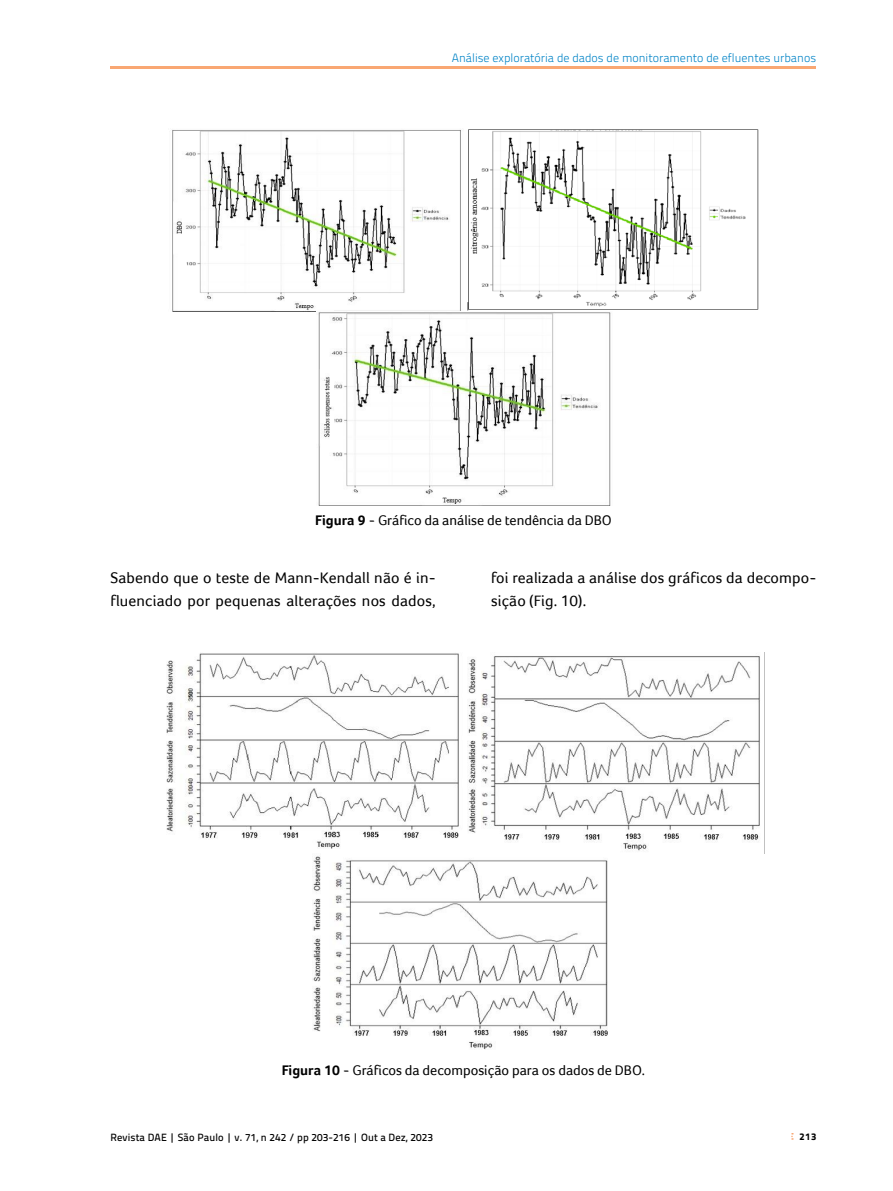
<style>
.page{position:relative;width:893px;height:1191px;background:#fff}
.page>*{position:absolute;margin:0;border:0;box-sizing:border-box;transform-origin:0 0}
.t1{font:15.75px/22.5px "Foco";letter-spacing:.01em;color:#000}
.t2{font:14.25px "Foco";color:#000}
.t3{font:300 12px "Titillium Text 22 L";color:#0083c6}
.t4{font:500 10.5px "Titillium Text 22 L";letter-spacing:.01em;color:#000}
.t5{font:800 9.75px "Titillium Text 22 L";color:#000}
.s1{font-weight:700}
</style>
<div class="page">
<svg style="left:791px;top:1133px;width:2px;height:6px"></svg>
<img style="left:172px;top:129px;width:587px;height:182px">
<img style="left:318px;top:312px;width:293px;height:194px">
<img style="left:166px;top:652px;width:599px;height:201px">
<img style="left:312px;top:856px;width:296px;height:193px">
<hr style="left:111px;top:66px;width:705px;height:3px;background:#f9a773">
<p class="t3" style="left:452px;top:49px;width:366px">Análise exploratória de dados de monitoramento de efluentes urbanos</p>
<p class="t2" style="left:315px;top:512px;width:298px"><span class="s1">Figura 9</span> - Gráfico da análise de tendência da DBO</p>
<p class="t1" style="left:111px;top:566px;width:327px">Sabendo que o teste de Mann-Kendall não é in&shy;fluenciado por pequenas alterações nos dados,</p>
<p class="t1" style="left:491px;top:566px;width:327px">foi realizada a análise dos gráficos da decompo&shy;sição (Fig. 10).</p>
<p class="t2" style="left:282px;top:1061px;width:365px"><span class="s1">Figura 10</span> - Gráficos da decomposição para os dados de DBO.</p>
<p class="t4" style="left:111px;top:1129px;width:324px">Revista DAE | São Paulo | v. 71, n 242 / pp 203-216 | Out a Dez, 2023</p>
<p class="t5" style="left:799px;top:1129px;width:19px">213</p>
</div>
